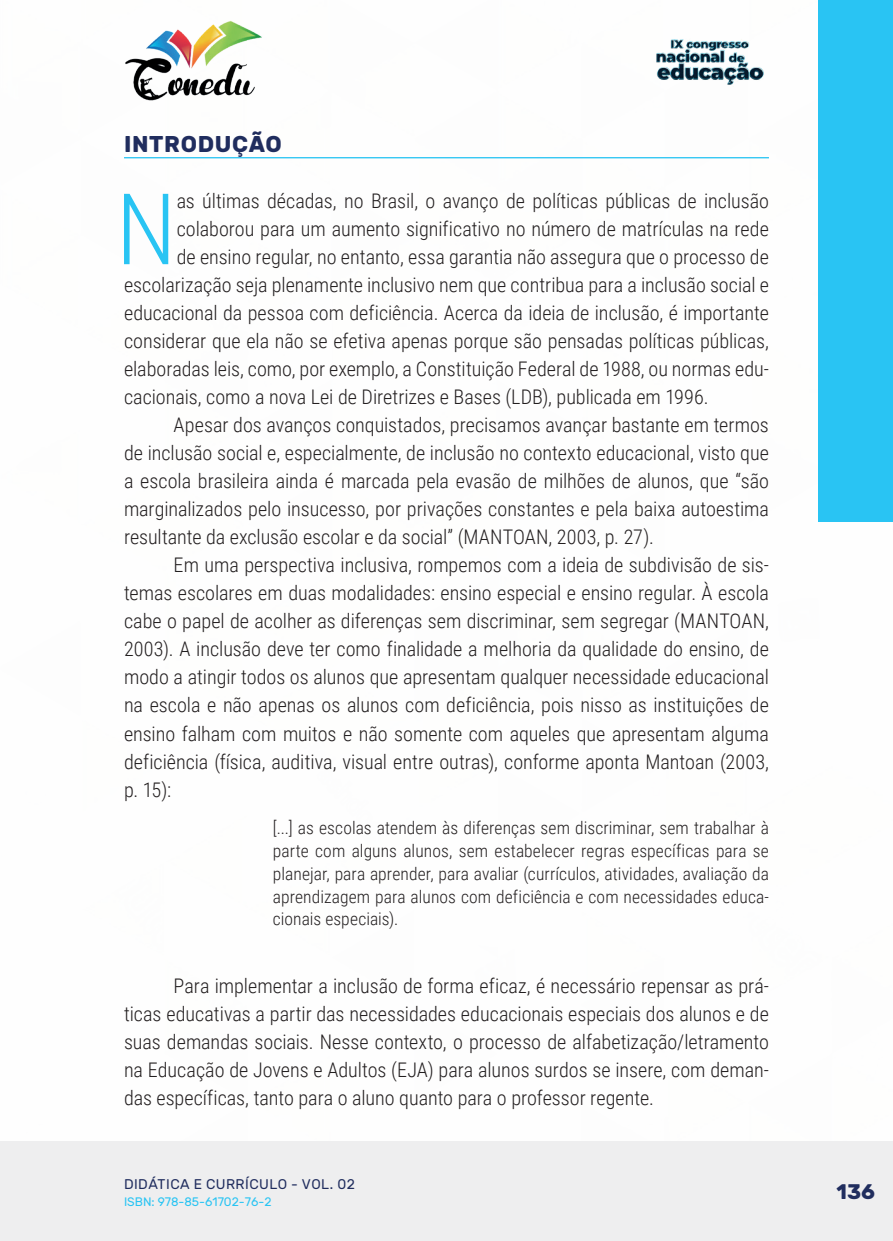
<style>
.page{position:relative;width:893px;height:1241px;background:#fff}
.page>*{position:absolute;margin:0;border:0;box-sizing:border-box;transform-origin:0 0}
._8_CAPITULAR{font:300 98.88px "Roboto Condensed";color:#29c4f3}
._7_INTRODUCAO{font:700 22.75px "Rubik";letter-spacing:.03em;color:#202d5e}
.t1{font:700 21px "Rubik";color:#202d5e}
._9_CORPO{font:300 20.12px/28px "Roboto Condensed";color:#231f20;text-align:justify}
._8_CAPITULAR-2{font:300 20.12px "Roboto Condensed";color:#231f20}
._16_CITACAO{font:300 17.5px/22.8px "Roboto Condensed";letter-spacing:.005em;color:#231f20;text-align:justify}
.t2{font:14px "Rubik";letter-spacing:.035em;color:#202d5e}
.t3{font:12.25px "Rubik";color:#29c4f3}
</style>
<div class="page">
<div style="left:0;top:1141px;width:893px;height:99px;background:#eeeeef"></div>
<div style="left:819px;top:0;width:74px;height:521px;background:#29c4f3"></div>
<img style="left:125px;top:20px;width:137px;height:81px">
<img style="left:656px;top:39px;width:108px;height:46px">
<hr style="left:124px;top:157px;width:645px;height:1px;background:#29c4f3">
<p class="_7_INTRODUCAO" style="left:124px;top:131px;width:159px">INTRODUÇÃO</p>
<p class="_8_CAPITULAR" style="left:116px;top:160px;width:62px">N</p>
<p class="_8_CAPITULAR-2" style="left:177px;top:187px;width:594px">as últimas décadas, no Brasil, o avanço de políticas públicas de inclusão</p>
<p class="_8_CAPITULAR-2" style="left:177px;top:215px;width:594px">colaborou para um aumento significativo no número de matrículas na rede</p>
<p class="_8_CAPITULAR-2" style="left:177px;top:243px;width:594px">de ensino regular, no entanto, essa garantia não assegura que o processo de</p>
<p class="_8_CAPITULAR-2" style="left:124px;top:271px;width:646px">escolarização seja plenamente inclusivo nem que contribua para a inclusão social e</p>
<p class="_8_CAPITULAR-2" style="left:124px;top:299px;width:646px">educacional da pessoa com deficiência. Acerca da ideia de inclusão, é importante</p>
<p class="_8_CAPITULAR-2" style="left:124px;top:327px;width:646px">considerar que ela não se efetiva apenas porque são pensadas políticas públicas,</p>
<p class="_8_CAPITULAR-2" style="left:124px;top:355px;width:646px">elaboradas leis, como, por exemplo, a Constituição Federal de 1988, ou normas edu-</p>
<p class="_8_CAPITULAR-2" style="left:124px;top:383px;width:586px">cacionais, como a nova Lei de Diretrizes e Bases (LDB), publicada em 1996.</p>
<p class="_9_CORPO" style="left:124px;top:410px;width:646px;text-indent:50px">Apesar dos avanços conquistados, precisamos avançar bastante em termos de inclusão social e, especialmente, de inclusão no contexto educacional, visto que a escola brasileira ainda é marcada pela evasão de milhões de alunos, que “são marginalizados pelo insucesso, por privações constantes e pela baixa autoestima resultante da exclusão escolar e da social” (MANTOAN, 2003, p. 27).</p>
<p class="_9_CORPO" style="left:124px;top:550px;width:646px;text-indent:50px">Em uma perspectiva inclusiva, rompemos com a ideia de subdivisão de sis&shy;temas escolares em duas modalidades: ensino especial e ensino regular. À escola cabe o papel de acolher as diferenças sem discriminar, sem segregar (MANTOAN, 2003). A inclusão deve ter como finalidade a melhoria da qualidade do ensino, de modo a atingir todos os alunos que apresentam qualquer necessidade educacional na escola e não apenas os alunos com deficiência, pois nisso as instituições de ensino falham com muitos e não somente com aqueles que apresentam alguma deficiência (física, auditiva, visual entre outras), conforme aponta Mantoan (2003, p. 15):</p>
<p class="_16_CITACAO" style="left:273px;top:815px;width:498px">[...] as escolas atendem às diferenças sem discriminar, sem trabalhar à parte com alguns alunos, sem estabelecer regras específicas para se planejar, para aprender, para avaliar (currículos, atividades, avaliação da aprendizagem para alunos com deficiência e com necessidades educa&shy;cionais especiais).</p>
<p class="_9_CORPO" style="left:124px;top:970px;width:646px;text-indent:50px">Para implementar a inclusão de forma eficaz, é necessário repensar as prá&shy;ticas educativas a partir das necessidades educacionais especiais dos alunos e de suas demandas sociais. Nesse contexto, o processo de alfabetização/letramento na Educação de Jovens e Adultos (EJA) para alunos surdos se insere, com deman&shy;das específicas, tanto para o aluno quanto para o professor regente.</p>
<p class="t2" style="left:124px;top:1175px;width:232px">DIDÁTICA E CURRÍCULO - VOL. 02</p>
<p class="t3" style="left:124px;top:1194px;width:149px">ISBN: 978-85-61702-76-2</p>
<p class="t1" style="left:836px;top:1179px;width:40px">136</p>
</div>
